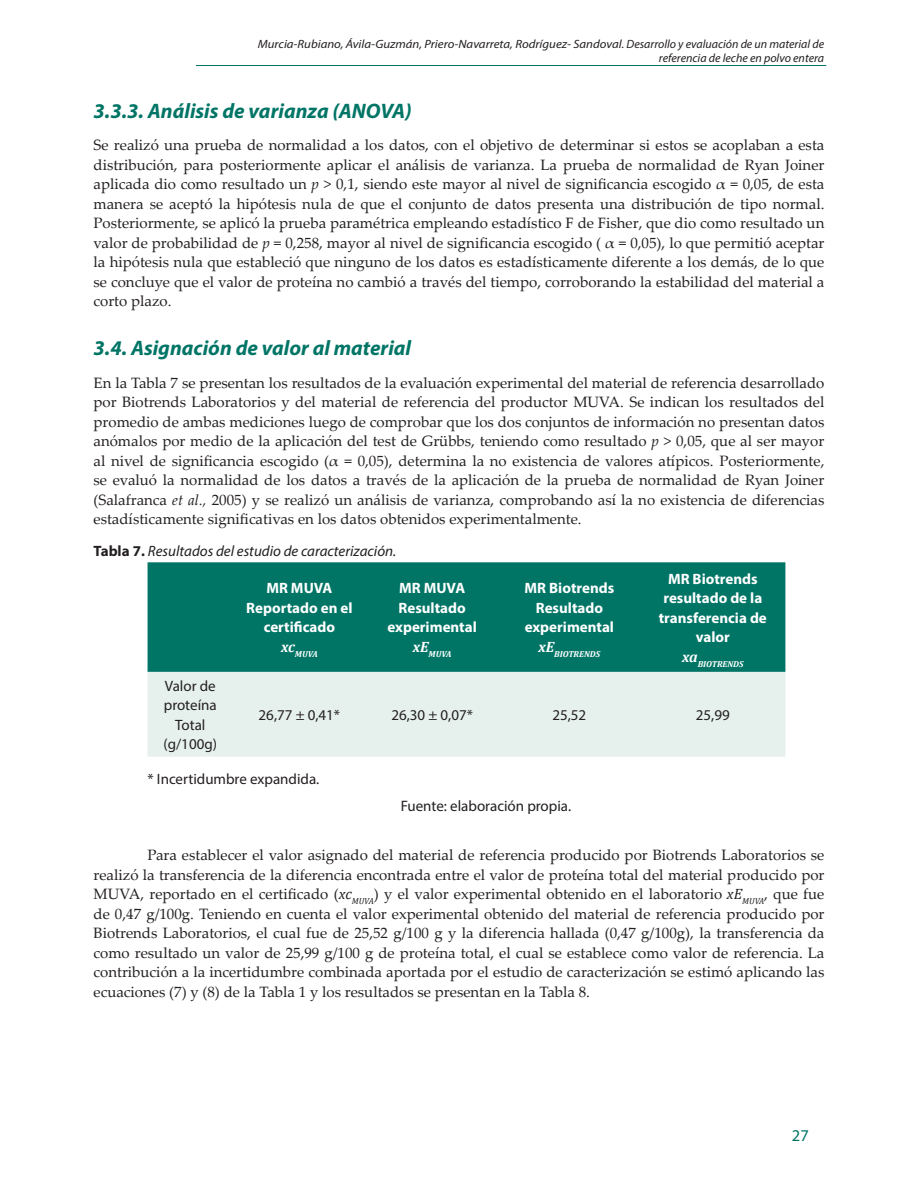
<style>
.page{position:relative;width:918px;height:1188px;background:#fff}
.page>*{position:absolute;margin:0;border:0;box-sizing:border-box;transform-origin:0 0}
.Subtitulo3{font:italic 700 21px "Myriad Pro";color:#007566}
.t1{font:16.5px "Myriad Pro";color:#007566}
.t2{font:15.15px "Myriad Pro";color:#231f20}
.TEXTO{font:15px/19.5px "Palatino Linotype";color:#231f20;text-align:justify}
.textoBLANCO{font:700 15px/19.5px "Myriad Pro";color:#fff;text-align:center}
.textotablasdentro{font:15px/19.5px "Myriad Pro";color:#231f20;text-align:center}
.Tabla{font:italic 15px "Myriad Pro";color:#231f20}
.t3{font:italic 12px/13.5px "Myriad Pro";color:#231f20;text-align:right;scale:1.07 1}
.textoBLANCO-2{font:italic 700 8.7px "Cambria";color:#fff}
.s1{font-style:italic}
.s2{font-weight:700;font-style:normal}
.s3{font-family:"Cambria";font-style:italic}
</style>
<div class="page">
<hr style="left:196px;top:65px;width:630px;height:1px;background:#007566">
<div style="left:148px;top:562px;width:637px;height:110px;background:#007566"></div>
<div style="left:148px;top:672px;width:637px;height:85px;background:#e6f1ee"></div>
<p class="t3" style="left:258px;top:37px;width:531px">Murcia-Rubiano, Ávila-Guzmán, Priero-Navarreta, Rodríguez- Sandoval. Desarrollo y evaluación de un material de referencia de leche en polvo entera</p>
<p class="Subtitulo3" style="left:94px;top:97px;width:320px">3.3.3. Análisis de varianza (ANOVA)</p>
<p class="TEXTO" style="left:94px;top:135px;width:732px">Se realizó una prueba de normalidad a los datos, con el objetivo de determinar si estos se acoplaban a esta distribución, para posteriormente aplicar el análisis de varianza. La prueba de normalidad de Ryan Joiner aplicada dio como resultado un <span class="s1">p</span> &gt; 0,1, siendo este mayor al nivel de significancia escogido α = 0,05, de esta manera se aceptó la hipótesis nula de que el conjunto de datos presenta una distribución de tipo normal.<br>Posteriormente, se aplicó la prueba paramétrica empleando estadístico F de Fisher, que dio como resultado un valor de probabilidad de <span class="s1">p</span> = 0,258, mayor al nivel de significancia escogido ( α = 0,05), lo que permitió aceptar la hipótesis nula que estableció que ninguno de los datos es estadísticamente diferente a los demás, de lo que se concluye que el valor de proteína no cambió a través del tiempo, corroborando la estabilidad del material a corto plazo.</p>
<p class="Subtitulo3" style="left:94px;top:335px;width:319px">3.4. Asignación de valor al material</p>
<p class="TEXTO" style="left:94px;top:372px;width:732px">En la Tabla 7 se presentan los resultados de la evaluación experimental del material de referencia desarrollado por Biotrends Laboratorios y del material de referencia del productor MUVA. Se indican los resultados del promedio de ambas mediciones luego de comprobar que los dos conjuntos de información no presentan datos anómalos por medio de la aplicación del test de Grübbs, teniendo como resultado <span class="s1">p</span> &gt; 0,05, que al ser mayor al nivel de significancia escogido (α = 0,05), determina la no existencia de valores atípicos. Posteriormente, se evaluó la normalidad de los datos a través de la aplicación de la prueba de normalidad de Ryan Joiner (Salafranca <span class="s1">et al.,</span> 2005) y se realizó un análisis de varianza, comprobando así la no existencia de diferencias estadísticamente significativas en los datos obtenidos experimentalmente.</p>
<p class="Tabla" style="left:94px;top:542px;width:304px"><span class="s2">Tabla 7.</span> Resultados del estudio de caracterización.</p>
<p class="textoBLANCO" style="left:266px;top:578px;width:68px">MR MUVA</p>
<p class="textoBLANCO" style="left:246px;top:598px;width:108px">Reportado en el certificado</p>
<p class="textoBLANCO-2" style="left:281px;top:648px;width:38px"><sup>xc</sup>MUVA</p>
<p class="textoBLANCO" style="left:659px;top:568px;width:110px">MR Biotrends resultado de la transferencia de valor</p>
<p class="textoBLANCO-2" style="left:682px;top:658px;width:63px"><sup>xa</sup>BIOTRENDS</p>
<p class="textoBLANCO" style="left:525px;top:578px;width:91px">MR Biotrends<br>Resultado experimental</p>
<p class="textoBLANCO-2" style="left:539px;top:648px;width:63px"><sup>xE</sup>BIOTRENDS</p>
<p class="textoBLANCO" style="left:399px;top:578px;width:68px">MR MUVA</p>
<p class="textoBLANCO" style="left:387px;top:598px;width:91px">Resultado experimental</p>
<p class="textoBLANCO-2" style="left:413px;top:648px;width:40px"><sup>xE</sup>MUVA</p>
<p class="textotablasdentro" style="left:164px;top:676px;width:55px">Valor de proteína<br>Total (g/100g)</p>
<p class="textotablasdentro" style="left:259px;top:705px;width:83px">26,77 ± 0,41*</p>
<p class="textotablasdentro" style="left:391px;top:705px;width:83px">26,30 ± 0,07*</p>
<p class="textotablasdentro" style="left:552px;top:705px;width:35px">25,52</p>
<p class="textotablasdentro" style="left:696px;top:705px;width:35px">25,99</p>
<p class="textotablasdentro" style="left:148px;top:769px;width:173px">* Incertidumbre expandida.</p>
<p class="t2" style="left:401px;top:796px;width:172px">Fuente: elaboración propia.</p>
<p class="TEXTO" style="left:94px;top:845px;width:732px;text-indent:54px">Para establecer el valor asignado del material de referencia producido por Biotrends Laboratorios se realizó la transferencia de la diferencia encontrada entre el valor de proteína total del material producido por MUVA, reportado en el certificado (<span class="s3">xc</span><sub>MUVA</sub>) y el valor experimental obtenido en el laboratorio <span class="s3">xE</span><sub>MUVA</sub>, que fue de 0,47 g/100g. Teniendo en cuenta el valor experimental obtenido del material de referencia producido por Biotrends Laboratorios, el cual fue de 25,52 g/100 g y la diferencia hallada (0,47 g/100g), la transferencia da como resultado un valor de 25,99 g/100 g de proteína total, el cual se establece como valor de referencia. La contribución a la incertidumbre combinada aportada por el estudio de caracterización se estimó aplicando las ecuaciones (7) y (8) de la Tabla 1 y los resultados se presentan en la Tabla 8.</p>
<p class="t1" style="left:792px;top:1125px;width:18px">27</p>
</div>
